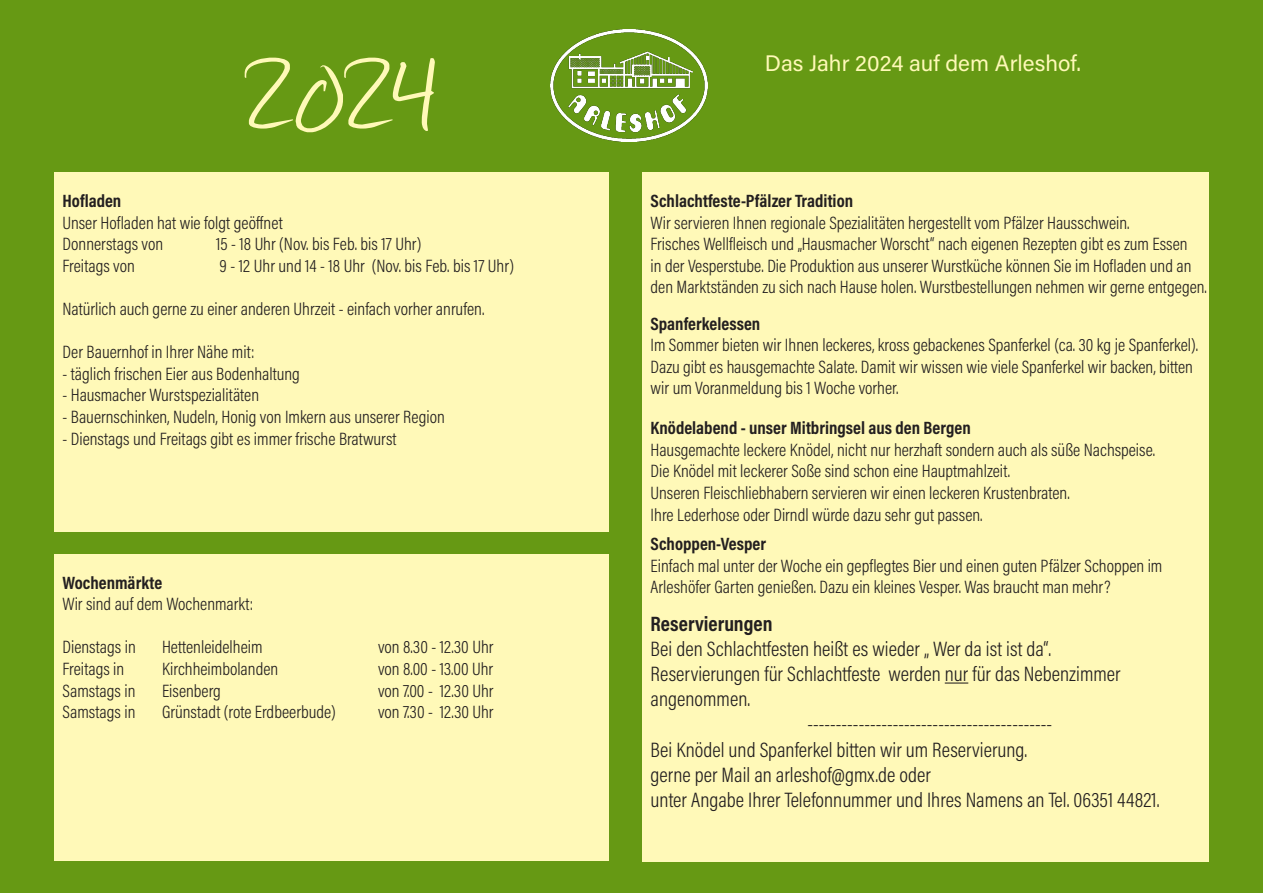
<style>
.page{position:relative;width:1263px;height:893px;background:#669914}
.page>*{position:absolute;margin:0;border:0;box-sizing:border-box;transform-origin:0 0}
.t1{font:204px "Jellyka Estryas Handwriting";color:#fff9b8;scale:1.32 1}
.t2{font:22.5px "Acumin Variable Concept";color:#fff9b8}
.t3{font:21px "Acumin Variable Concept";color:#231f20}
.t4{font:18px/21.6px "Acumin Variable Concept";color:#231f20}
</style>
<div class="page">
<img style="left:550px;top:29px;width:157px;height:112px">
<div style="left:642px;top:172px;width:567px;height:249px;background:#fff9b8"></div>
<div style="left:642px;top:421px;width:567px;height:441px;background:#fff9b8"></div>
<hr style="left:945px;top:682px;width:23px;height:2px;background:#231f20">
<div style="left:54px;top:172px;width:554px;height:359px;background:#fff9b8"></div>
<div style="left:54px;top:554px;width:554px;height:306px;background:#fff9b8"></div>
<p class="t1" style="left:243px;top:9px;width:150px">2024</p>
<p class="t2" style="left:765px;top:47px;width:318px">Das Jahr 2024 auf dem Arleshof.</p>
<p class="t4" style="left:63px;top:189px;width:60px">Hofladen</p>
<p class="t4" style="left:63px;top:211px;width:222px">Unser Hofladen hat wie folgt geöffnet</p>
<p class="t4" style="left:63px;top:232px;width:102px">Donnerstags von</p>
<p class="t4" style="left:216px;top:232px;width:207px">15 - 18 Uhr (Nov. bis Feb. bis 17 Uhr)</p>
<p class="t4" style="left:63px;top:254px;width:74px">Freitags von</p>
<p class="t4" style="left:219px;top:254px;width:296px">9 - 12 Uhr und 14 - 18 Uhr (Nov. bis Feb. bis 17 Uhr)</p>
<p class="t4" style="left:63px;top:297px;width:423px">Natürlich auch gerne zu einer anderen Uhrzeit - einfach vorher anrufen.</p>
<p class="t4" style="left:63px;top:340px;width:194px">Der Bauernhof in Ihrer Nähe mit:</p>
<p class="t4" style="left:63px;top:362px;width:239px">- täglich frischen Eier aus Bodenhaltung</p>
<p class="t4" style="left:63px;top:384px;width:198px">- Hausmacher Wurstspezialitäten</p>
<p class="t4" style="left:63px;top:405px;width:384px">- Bauernschinken, Nudeln, Honig von Imkern aus unserer Region</p>
<p class="t4" style="left:63px;top:427px;width:336px">- Dienstags und Freitags gibt es immer frische Bratwurst</p>
<p class="t4" style="left:63px;top:571px;width:101px">Wochenmärkte</p>
<p class="t4" style="left:63px;top:592px;width:192px">Wir sind auf dem Wochenmarkt:</p>
<p class="t4" style="left:63px;top:636px;width:75px">Dienstags in</p>
<p class="t4" style="left:162px;top:636px;width:102px">Hettenleidelheim</p>
<p class="t4" style="left:378px;top:636px;width:117px">von 8.30 - 12.30 Uhr</p>
<p class="t4" style="left:63px;top:657px;width:63px">Freitags in</p>
<p class="t4" style="left:162px;top:657px;width:118px">Kirchheimbolanden</p>
<p class="t4" style="left:378px;top:657px;width:117px">von 8.00 - 13.00 Uhr</p>
<p class="t4" style="left:63px;top:679px;width:75px">Samstags in</p>
<p class="t4" style="left:162px;top:679px;width:60px">Eisenberg</p>
<p class="t4" style="left:378px;top:679px;width:117px">von 7.00 - 12.30 Uhr</p>
<p class="t4" style="left:63px;top:700px;width:75px">Samstags in</p>
<p class="t4" style="left:162px;top:700px;width:175px">Grünstadt (rote Erdbeerbude)</p>
<p class="t4" style="left:378px;top:700px;width:117px">von 7.30 - 12.30 Uhr</p>
<p class="t4" style="left:651px;top:189px;width:204px">Schlachtfeste-Pfälzer Tradition</p>
<p class="t4" style="left:651px;top:211px;width:480px">Wir servieren Ihnen regionale Spezialitäten hergestellt vom Pfälzer Hausschwein.</p>
<p class="t4" style="left:651px;top:232px;width:538px">Frisches Wellfleisch und „Hausmacher Worscht“ nach eigenen Rezepten gibt es zum Essen</p>
<p class="t4" style="left:651px;top:254px;width:558px">in der Vesperstube. Die Produktion aus unserer Wurstküche können Sie im Hofladen und an den Marktständen zu sich nach Hause holen. Wurstbestellungen nehmen wir gerne entgegen.</p>
<p class="t4" style="left:651px;top:312px;width:111px">Spanferkelessen</p>
<p class="t4" style="left:651px;top:333px;width:549px">Im Sommer bieten wir Ihnen leckeres, kross gebackenes Spanferkel (ca. 30 kg je Spanferkel).<br>Dazu gibt es hausgemachte Salate. Damit wir wissen wie viele Spanferkel wir backen, bitten wir um Voranmeldung bis 1 Woche vorher.</p>
<p class="t4" style="left:651px;top:416px;width:322px">Knödelabend - unser Mitbringsel aus den Bergen</p>
<p class="t4" style="left:651px;top:438px;width:506px">Hausgemachte leckere Knödel, nicht nur herzhaft sondern auch als süße Nachspeise.</p>
<p class="t4" style="left:651px;top:460px;width:361px">Die Knödel mit leckerer Soße sind schon eine Hauptmahlzeit.</p>
<p class="t4" style="left:651px;top:481px;width:421px">Unseren Fleischliebhabern servieren wir einen leckeren Krustenbraten.</p>
<p class="t4" style="left:651px;top:503px;width:333px">Ihre Lederhose oder Dirndl würde dazu sehr gut passen.</p>
<p class="t4" style="left:651px;top:532px;width:117px">Schoppen-Vesper</p>
<p class="t4" style="left:651px;top:554px;width:513px">Einfach mal unter der Woche ein gepflegtes Bier und einen guten Pfälzer Schoppen im</p>
<p class="t4" style="left:651px;top:576px;width:462px">Arleshöfer Garten genießen. Dazu ein kleines Vesper. Was braucht man mehr?</p>
<p class="t3" style="left:651px;top:609px;width:124px">Reservierungen</p>
<p class="t3" style="left:651px;top:634px;width:402px">Bei den Schlachtfesten heißt es wieder „ Wer da ist ist da“.</p>
<p class="t3" style="left:651px;top:659px;width:472px">Reservierungen für Schlachtfeste werden nur für das Nebenzimmer</p>
<p class="t3" style="left:651px;top:684px;width:101px">angenommen.</p>
<p class="t3" style="left:807px;top:710px;width:246px">-------------------------------------------</p>
<p class="t3" style="left:651px;top:735px;width:378px">Bei Knödel und Spanferkel bitten wir um Reservierung.</p>
<p class="t3" style="left:651px;top:760px;width:282px">gerne per Mail an arleshof@gmx.de oder</p>
<p class="t3" style="left:651px;top:785px;width:510px">unter Angabe Ihrer Telefonnummer und Ihres Namens an Tel. 06351 44821.</p>
</div>
